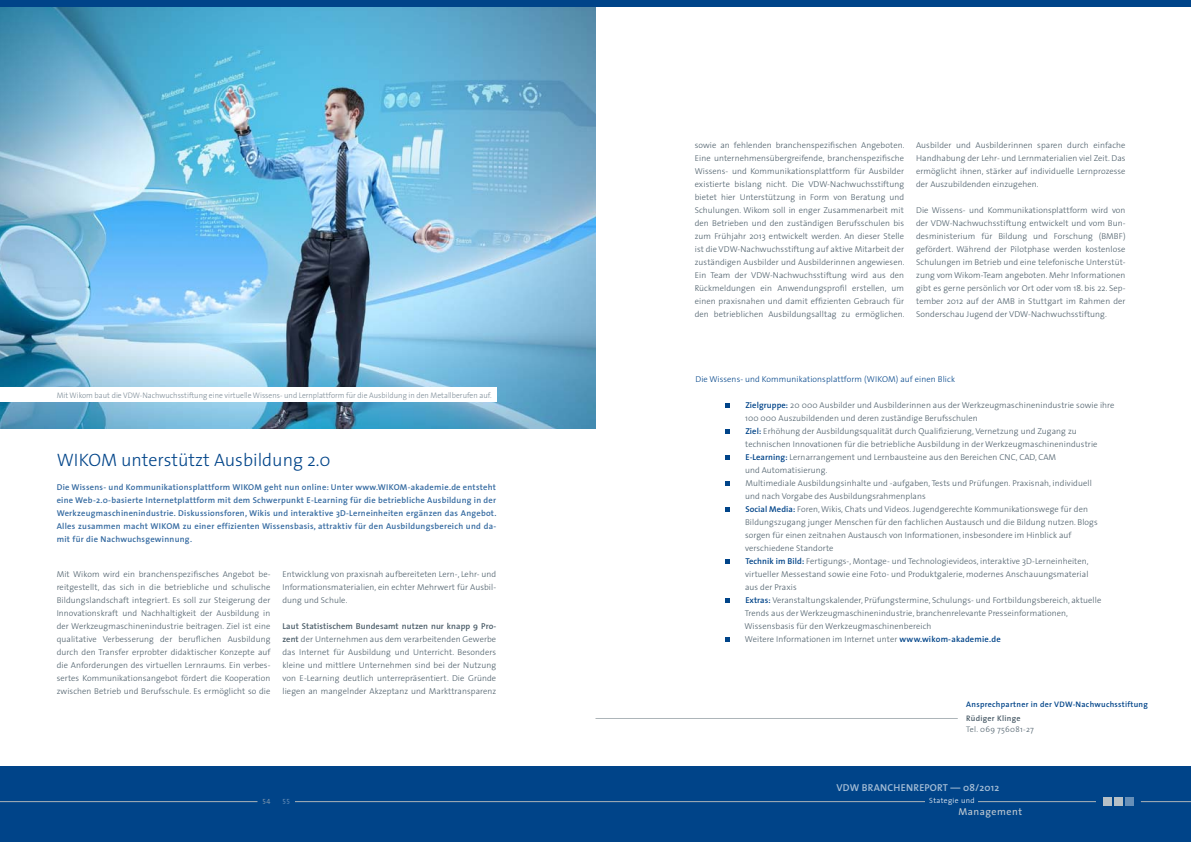
<style>
.page{position:relative;width:1191px;height:842px;background:#fff}
.page>*{position:absolute;margin:0;border:0;box-sizing:border-box;transform-origin:0 0}
.t1{font:300 18px "The Sans";color:#004489}
.t2{font:600 10px "The Sans";letter-spacing:.02em;color:#a6bed6}
.t3{font:10px "The Sans";letter-spacing:.05em;color:#c4ccd3}
.t4{font:300 8.5px/13px "The Sans";letter-spacing:.01em;color:#4a5c68;text-align:justify}
.t5{font:600 8.5px/13px "The Sans";letter-spacing:.03em;color:#3369a0;text-align:justify}
.t6{font:300 8.5px "The Sans";letter-spacing:.01em;color:#004489}
.t7{font:300 8px "The Sans";color:#7c8b96;scale:.95 1}
.t8{font:600 8px "The Sans";letter-spacing:.035em;color:#004489}
.t9{font:300 8px "The Sans";letter-spacing:.035em;color:#4a5c68}
.t10{font:600 8px "The Sans";letter-spacing:.035em;color:#4a5c68}
.t11{font:300 7.5px "The Sans";letter-spacing:.05em;color:#fff}
.t12{font:7.5px "The Sans Light Caps";color:#9fabb5}
.t13{font:7.5px "The Sans Light Caps";color:#80a1c4}
.s1{font-weight:600}
.s2{font-weight:600;color:#004489}
</style>
<div class="page">
<img style="left:0;top:6px;width:595px;height:422px">
<div style="left:0;top:387px;width:496px;height:15px;background:#fff"></div>
<div style="left:0;top:766px;width:1191px;height:76px;background:#004489"></div>
<div style="left:0;top:0;width:595px;height:6px;background:#004489"></div>
<div style="left:595px;top:0;width:596px;height:6px;background:#004489"></div>
<hr style="left:295px;top:801px;width:801px;height:1px;background:#adb5b9">
<hr style="left:0;top:801px;width:257px;height:1px;background:#adb5b9">
<hr style="left:1140px;top:801px;width:51px;height:1px;background:#adb5b9">
<div style="left:1124px;top:797px;width:9px;height:9px;background:#668fb8"></div>
<div style="left:1114px;top:797px;width:8px;height:9px;background:#b6c0c6"></div>
<div style="left:1103px;top:797px;width:8px;height:9px;background:#b6c0c6"></div>
<div style="left:925px;top:796px;width:53px;height:10px;background:#004489"></div>
<svg style="left:725px;top:404px;width:4px;height:4px"></svg>
<svg style="left:725px;top:430px;width:4px;height:4px"></svg>
<svg style="left:725px;top:456px;width:4px;height:4px"></svg>
<svg style="left:725px;top:482px;width:4px;height:4px"></svg>
<svg style="left:725px;top:508px;width:4px;height:4px"></svg>
<svg style="left:725px;top:560px;width:4px;height:4px"></svg>
<svg style="left:725px;top:599px;width:4px;height:4px"></svg>
<svg style="left:725px;top:638px;width:4px;height:4px"></svg>
<hr style="left:595px;top:718px;width:362px;height:1px;background:#adb5b9">
<p class="t7" style="left:57px;top:388px;width:459px">Mit Wikom baut die VDW-Nachwuchsstiftung eine virtuelle Wissens- und Lernplattform für die Ausbildung in den Metallberufen auf.</p>
<h1 class="t1" style="left:57px;top:445px;width:275px">WIKOM unterstützt Ausbildung 2.0</h1>
<p class="t5" style="left:57px;top:480px;width:441px">Die Wissens- und Kommunikationsplattform WIKOM geht nun online: Unter www.WIKOM-akademie.de entsteht eine Web-2.0-basierte Internetplattform mit dem Schwerpunkt E-Learning für die betriebliche Ausbildung in der Werkzeugmaschinenindustrie. Diskussionsforen, Wikis und interaktive 3D-Lerneinheiten ergänzen das Angebot.<br>Alles zusammen macht WIKOM zu einer effizienten Wissensbasis, attraktiv für den Ausbildungsbereich und da&shy;mit für die Nachwuchsgewinnung.</p>
<p class="t4" style="left:57px;top:568px;width:215px">Mit Wikom wird ein branchenspezifisches Angebot be&shy;reitgestellt, das sich in die betriebliche und schulische Bildungslandschaft integriert. Es soll zur Steigerung der Innovationskraft und Nachhaltigkeit der Ausbildung in der Werkzeugmaschinenindustrie beitragen. Ziel ist eine qualitative Verbesserung der beruflichen Ausbildung durch den Transfer erprobter didaktischer Konzepte auf die Anforderungen des virtuellen Lernraums. Ein verbes&shy;sertes Kommunikationsangebot fördert die Kooperation zwischen Betrieb und Berufsschule. Es ermöglicht so die</p>
<p class="t4" style="left:282px;top:567px;width:215px">Entwicklung von praxisnah aufbereiteten Lern-, Lehr- und Informationsmaterialien, ein echter Mehrwert für Ausbil&shy;dung und Schule.</p>
<p class="t4" style="left:282px;top:619px;width:215px"><span class="s1">Laut Statistischem Bundesamt nutzen nur knapp 9 Pro&shy;zent</span> der Unternehmen aus dem verarbeitenden Gewerbe das Internet für Ausbildung und Unterricht. Besonders kleine und mittlere Unternehmen sind bei der Nutzung von E-Learning deutlich unterrepräsentiert. Die Gründe liegen an mangelnder Akzeptanz und Markttransparenz</p>
<p class="t12" style="left:262px;top:795px;width:10px">54</p>
<p class="t13" style="left:282px;top:795px;width:9px">55</p>
<p class="t4" style="left:694px;top:138px;width:211px">sowie an fehlenden branchenspezifischen Angeboten.<br>Eine unternehmensübergreifende, branchenspezifische Wissens- und Kommunikationsplattform für Ausbilder existierte bislang nicht. Die VDW-Nachwuchsstiftung bietet hier Unterstützung in Form von Beratung und Schulungen. Wikom soll in enger Zusammenarbeit mit den Betrieben und den zuständigen Berufsschulen bis zum Frühjahr 2013 entwickelt werden. An dieser Stelle ist die VDW-Nachwuchsstiftung auf aktive Mitarbeit der zuständigen Ausbilder und Ausbilderinnen angewiesen.<br>Ein Team der VDW-Nachwuchsstiftung wird aus den Rückmeldungen ein Anwendungsprofil erstellen, um einen praxisnahen und damit effizienten Gebrauch für den betrieblichen Ausbildungsalltag zu ermöglichen.</p>
<p class="t4" style="left:916px;top:138px;width:211px">Ausbilder und Ausbilderinnen sparen durch einfache Handhabung der Lehr- und Lernmaterialien viel Zeit. Das ermöglicht ihnen, stärker auf individuelle Lernprozesse der Auszubildenden einzugehen.</p>
<p class="t4" style="left:916px;top:203px;width:211px">Die Wissens- und Kommunikationsplattform wird von der VDW-Nachwuchsstiftung entwickelt und vom Bun&shy;desministerium für Bildung und Forschung (BMBF) gefördert. Während der Pilotphase werden kostenlose Schulungen im Betrieb und eine telefonische Unterstüt&shy;zung vom Wikom-Team angeboten. Mehr Informationen gibt es gerne persönlich vor Ort oder vom 18. bis 22. Sep&shy;tember 2012 auf der AMB in Stuttgart im Rahmen der Sonderschau Jugend der VDW-Nachwuchsstiftung.</p>
<p class="t6" style="left:695px;top:372px;width:261px">Die Wissens- und Kommunikationsplattform (WIKOM) auf einen Blick</p>
<p class="t4" style="left:744px;top:398px;width:371px;text-align:left"><span class="s2">Zielgruppe:</span> 20 000 Ausbilder und Ausbilderinnen aus der Werkzeugmaschinenindustrie sowie ihre 100 000 Auszubildenden und deren zuständige Berufsschulen<br><span class="s2">Ziel:</span> Erhöhung der Ausbildungsqualität durch Qualifizierung, Vernetzung und Zugang zu technischen Innovationen für die betriebliche Ausbildung in der Werkzeugmaschinenindustrie <span class="s2">E-Learning:</span> Lernarrangement und Lernbausteine aus den Bereichen CNC, CAD, CAM<br>und Automatisierung.<br>Multimediale Ausbildungsinhalte und -aufgaben, Tests und Prüfungen. Praxisnah, individuell<br>und nach Vorgabe des Ausbildungsrahmenplans<br><span class="s2">Social Media:</span> Foren, Wikis, Chats und Videos. Jugendgerechte Kommunikationswege für den Bildungszugang junger Menschen für den fachlichen Austausch und die Bildung nutzen. Blogs sorgen für einen zeitnahen Austausch von Informationen, insbesondere im Hinblick auf verschiedene Standorte<br><span class="s2">Technik im Bild:</span> Fertigungs-, Montage- und Technologievideos, interaktive 3D-Lerneinheiten, virtueller Messestand sowie eine Foto- und Produktgalerie, modernes Anschauungsmaterial<br>aus der Praxis<br><span class="s2">Extras:</span> Veranstaltungskalender, Prüfungstermine, Schulungs- und Fortbildungsbereich, aktuelle Trends aus der Werkzeugmaschinenindustrie, branchenrelevante Presseinformationen, Wissensbasis für den Werkzeugmaschinenbereich<br>Weitere Informationen im Internet unter <span class="s2">www.wikom-akademie.de</span></p>
<p class="t8" style="left:966px;top:698px;width:183px">Ansprechpartner in der VDW-Nachwuchsstiftung</p>
<p class="t10" style="left:966px;top:712px;width:56px">Rüdiger Klinge</p>
<p class="t9" style="left:966px;top:723px;width:69px">Tel. 069 756081-27</p>
<p class="t2" style="left:836px;top:780px;width:46px">VDW BR ANCHENRE</p>
<p class="t2" style="left:924px;top:780px;width:76px">PORT — 08/2012</p>
<p class="t11" style="left:929px;top:795px;width:47px">Stategie und</p>
<p class="t3" style="left:958px;top:803px;width:65px">Management</p>
</div>
